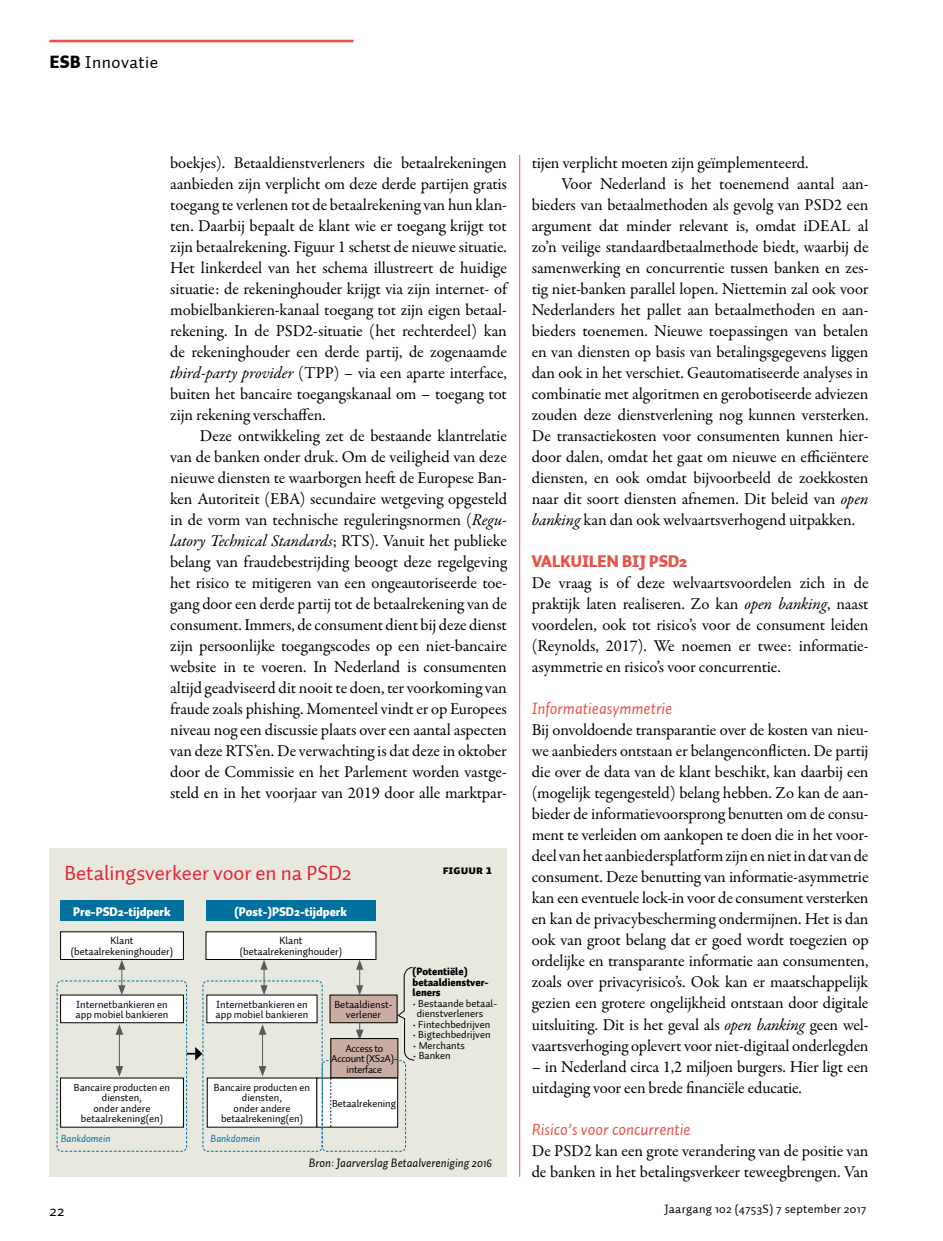
<style>
.page{position:relative;width:943px;height:1241px;background:#fff}
.page>*{position:absolute;margin:0;border:0;box-sizing:border-box;transform-origin:0 0}
.t1{font:21px "Auto 1";color:#e32632}
.t2{font:17.5px "Auto 1";letter-spacing:.025em;color:#000}
.t3{font:16.62px/21px "Garamond Premr Pro";letter-spacing:-.005em;color:#000;text-align:justify}
.t4{font:italic 16.62px "Auto 1";color:#e85348}
.t5{font:900 16.62px "Auto 1";color:#e85348}
.t6{font:15.75px "Auto 1";color:#000}
.t7{font:900 12.25px "Auto 1";color:#fff}
.t8{font:italic 12.25px "Auto 1";color:#000}
.t9{font:12.25px "Auto 1";letter-spacing:.025em;color:#000}
.t10{font:12.25px "Auto 1 Black Sm Cp";color:#000}
.t11{font:10.5px/10.5px "Auto 1";color:#000;text-align:center}
.t12{font:900 10.5px/10.5px "Auto 1";color:#000}
.t13{font:10.5px/10.5px "Auto 1";letter-spacing:-.03em;color:#000;text-align:center}
.t14{font:italic 10.5px "Auto 1";color:#00719f}
.s1{font-weight:900}
.s2{font-style:italic}
</style>
<div class="page">
<hr style="left:50px;top:40px;width:303px;height:2px;background:#e85348">
<hr style="left:519px;top:155px;width:1px;height:1021px;background:#e85348">
<div style="left:50px;top:848px;width:457px;height:328px;background:#e9e8df"></div>
<div style="left:206px;top:900px;width:170px;height:20px;background:#00719f"></div>
<div style="left:206px;top:931px;width:170px;height:28px;background:#fff"></div>
<div style="left:61px;top:931px;width:122px;height:28px;background:#fff"></div>
<div style="left:60px;top:900px;width:124px;height:20px;background:#00719f"></div>
<svg style="left:56px;top:959px;width:359px;height:192px"></svg>
<p class="t2" style="left:50px;top:52px;width:110px"><span class="s1">ESB</span> Innovatie</p>
<p class="t3" style="left:170px;top:153px;width:338px">boekjes). Betaaldienstverleners die betaalrekeningen aanbieden zijn verplicht om deze derde partijen gratis toegang te verlenen tot de betaalrekening van hun klan&shy;ten. Daarbij bepaalt de klant wie er toegang krijgt tot zijn betaalrekening. Figuur 1 schetst de nieuwe situatie.<br>Het linkerdeel van het schema illustreert de huidige situatie: de rekeninghouder krijgt via zijn internet- of mobielbankieren-kanaal toegang tot zijn eigen betaal&shy;rekening. In de PSD2-situatie (het rechterdeel) kan de rekeninghouder een derde partij, de zogenaamde <span class="s2">third-party provider</span> (TPP) – via een aparte interface, buiten het bancaire toegangskanaal om – toegang tot zijn rekening verschaffen.</p>
<p class="t3" style="left:170px;top:426px;width:338px;text-indent:30px">Deze ontwikkeling zet de bestaande klantrelatie van de banken onder druk. Om de veiligheid van deze nieuwe diensten te waarborgen heeft de Europese Ban&shy;ken Autoriteit (EBA) secundaire wetgeving opgesteld in de vorm van technische reguleringsnormen (<span class="s2">Regu&shy;latory Technical Standards</span>; RTS). Vanuit het publieke belang van fraudebestrijding beoogt deze regelgeving het risico te mitigeren van een ongeautoriseerde toe&shy;gang door een derde partij tot de betaalrekening van de consument. Immers, de consument dient bij deze dienst zijn persoonlijke toegangscodes op een niet-bancaire website in te voeren. In Nederland is consumenten altijd geadviseerd dit nooit te doen, ter voorkoming van fraude zoals phishing. Momenteel vindt er op Europees niveau nog een discussie plaats over een aantal aspecten van deze RTS’en. De verwachting is dat deze in oktober door de Commissie en het Parlement worden vastge&shy;steld en in het voorjaar van 2019 door alle marktpar-</p>
<p class="t1" style="left:64px;top:860px;width:289px">Betalingsverkeer voor en na PSD2</p>
<p class="t10" style="left:443px;top:862px;width:51px">FIGUUR 1</p>
<p class="t7" style="left:234px;top:903px;width:114px">(Post-)PSD2-tijdperk</p>
<p class="t11" style="left:240px;top:935px;width:103px">Klant (betaalrekeninghouder)</p>
<p class="t7" style="left:73px;top:903px;width:99px">Pre-PSD2-tijdperk</p>
<p class="t11" style="left:71px;top:935px;width:103px">Klant (betaalrekeninghouder)</p>
<p class="t11" style="left:76px;top:998px;width:94px;text-align:left">Internetbankieren en app mobiel bankieren</p>
<p class="t11" style="left:215px;top:998px;width:94px;text-align:left">Internetbankieren en app mobiel bankieren</p>
<p class="t11" style="left:334px;top:998px;width:60px">Betaaldienst&shy;verlener</p>
<p class="t11" style="left:74px;top:1082px;width:98px">Bancaire producten en diensten,<br>onder andere betaalrekening(en)</p>
<p class="t11" style="left:214px;top:1082px;width:98px">Bancaire producten en diensten,<br>onder andere betaalrekening(en)</p>
<p class="t14" style="left:61px;top:1131px;width:51px">Bankdomein</p>
<p class="t14" style="left:210px;top:1131px;width:51px">Bankdomein</p>
<p class="t13" style="left:331px;top:1042px;width:67px">Access to<br>Account (XS2A)- interface</p>
<p class="t11" style="left:332px;top:1097px;width:65px">Betaalrekening</p>
<p class="t12" style="left:412px;top:966px;width:78px">(Potentiële) betaaldienstver&shy;leners</p>
<p class="t11" style="left:417px;top:997px;width:81px;text-align:left;text-indent:-4px">• Bestaande betaal&shy;dienstverleners</p>
<p class="t11" style="left:412px;top:1018px;width:79px">• Fintechbedrijven</p>
<p class="t11" style="left:412px;top:1029px;width:80px">• Bigtechbedrijven</p>
<p class="t11" style="left:413px;top:1039px;width:53px">• Merchants</p>
<p class="t11" style="left:413px;top:1050px;width:39px">• Banken</p>
<p class="t8" style="left:309px;top:1154px;width:185px">Bron: Jaarverslag Betaalvereniging 2016</p>
<p class="t3" style="left:531px;top:153px;width:278px">tijen verplicht moeten zijn geïmplementeerd.</p>
<p class="t3" style="left:561px;top:174px;width:308px">Voor Nederland is het toenemend aantal aan-</p>
<p class="t3" style="left:531px;top:195px;width:338px">bieders van betaalmethoden als gevolg van PSD2 een</p>
<p class="t3" style="left:531px;top:216px;width:338px">argument dat minder relevant is, omdat iDEAL al</p>
<p class="t3" style="left:531px;top:237px;width:338px">zo’n veilige standaardbetaalmethode biedt, waarbij de</p>
<p class="t3" style="left:531px;top:258px;width:338px">samenwerking en concurrentie tussen banken en zes-</p>
<p class="t3" style="left:531px;top:279px;width:338px">tig niet-banken parallel lopen. Niettemin zal ook voor</p>
<p class="t3" style="left:531px;top:300px;width:338px">Nederlanders het pallet aan betaalmethoden en aan-</p>
<p class="t3" style="left:531px;top:321px;width:338px">bieders toenemen. Nieuwe toepassingen van betalen</p>
<p class="t3" style="left:531px;top:342px;width:338px">en van diensten op basis van betalingsgegevens liggen</p>
<p class="t3" style="left:531px;top:363px;width:338px">dan ook in het verschiet. Geautomatiseerde analyses in</p>
<p class="t3" style="left:531px;top:384px;width:338px">combinatie met algoritmen en gerobotiseerde adviezen</p>
<p class="t3" style="left:531px;top:405px;width:338px">zouden deze dienstverlening nog kunnen versterken.</p>
<p class="t3" style="left:531px;top:426px;width:338px">De transactiekosten voor consumenten kunnen hier-</p>
<p class="t3" style="left:531px;top:447px;width:338px">door dalen, omdat het gaat om nieuwe en efficiëntere</p>
<p class="t3" style="left:531px;top:468px;width:338px">diensten, en ook omdat bijvoorbeeld de zoekkosten</p>
<p class="t3" style="left:531px;top:489px;width:338px">naar dit soort diensten afnemen. Dit beleid van <span class="s2">open</span></p>
<p class="t3" style="left:531px;top:510px;width:325px"><span class="s2">banking</span> kan dan ook welvaartsverhogend uitpakken.</p>
<p class="t5" style="left:531px;top:550px;width:157px">VALKUILEN BIJ PSD2</p>
<p class="t3" style="left:531px;top:573px;width:338px">De vraag is of deze welvaartsvoordelen zich in de praktijk laten realiseren. Zo kan <span class="s2">open banking</span>, naast voordelen, ook tot risico’s voor de consument leiden (Reynolds, 2017). We noemen er twee: informatie&shy;asymmetrie en risico’s voor concurrentie.</p>
<p class="t4" style="left:531px;top:698px;width:142px">Informatieasymmetrie</p>
<p class="t3" style="left:531px;top:720px;width:338px">Bij onvoldoende transparantie over de kosten van nieu&shy;we aanbieders ontstaan er belangenconflicten. De partij die over de data van de klant beschikt, kan daarbij een (mogelijk tegengesteld) belang hebben. Zo kan de aan&shy;bieder de informatievoorsprong benutten om de consu&shy;ment te verleiden om aankopen te doen die in het voor&shy;deel van het aanbiedersplatform zijn en niet in dat van de consument. Deze benutting van informatie-asymmetrie kan een eventuele lock-in voor de consument versterken en kan de privacybescherming ondermijnen. Het is dan ook van groot belang dat er goed wordt toegezien op ordelijke en transparante informatie aan consumenten, zoals over privacyrisico’s. Ook kan er maatschappelijk gezien een grotere ongelijkheid ontstaan door digitale uitsluiting. Dit is het geval als <span class="s2">open banking</span> geen wel&shy;vaartsverhoging oplevert voor niet-digitaal onderlegden</p>
<p class="t3" style="left:531px;top:1055px;width:338px">– in Nederland circa 1,2 miljoen burgers. Hier ligt een uitdaging voor een brede financiële educatie.</p>
<p class="t4" style="left:531px;top:1117px;width:160px">Risico’s voor concurrentie</p>
<p class="t3" style="left:531px;top:1139px;width:338px">De PSD2 kan een grote verandering van de positie van de banken in het betalingsverkeer teweegbrengen. Van</p>
<p class="t6" style="left:50px;top:1200px;width:16px">22</p>
<p class="t9" style="left:664px;top:1201px;width:203px">Jaargang 102 (4753S) 7 september 2017</p>
</div>
